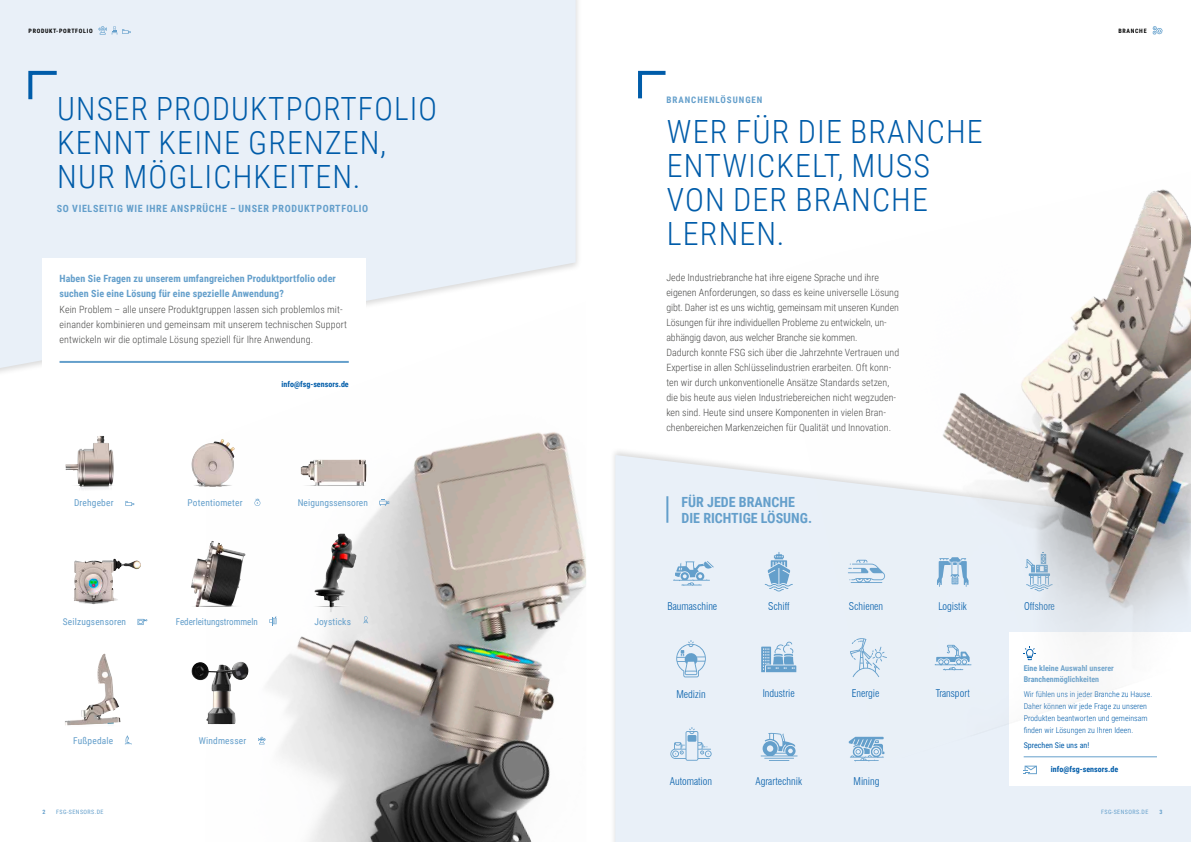
<style>
.page{position:relative;width:1191px;height:842px;background:#fff}
.page>*{position:absolute;margin:0;border:0;box-sizing:border-box;transform-origin:0 0}
.t1{font:300 32px/34px "Roboto Condensed";letter-spacing:.035em;color:#005ca9}
.t2{font:700 14px/16px "Roboto Condensed";color:#649fcb}
.t3{font:300 condensed 10.4px "Swiss 721 BT";color:#005ca9}
.t4{font:300 10px/15px "Roboto Condensed";color:#4a4a49}
.t5{font:700 10px/15px "Roboto Condensed";letter-spacing:.01em;color:#649fcb}
.t6{font:700 10px "Roboto Condensed";letter-spacing:.065em;color:#649fcb}
.t7{font:9.4px "Roboto Condensed";letter-spacing:.02em;color:#649fcb}
.t8{font:9.4px "Roboto Condensed";color:#649fcb;scale:.96 1}
.t9{font:700 9px "Roboto Condensed";letter-spacing:.105em;color:#649fcb}
.t10{font:300 8px/12px "Roboto Condensed";color:#005ca9}
.t11{font:700 8px/11px "Roboto Condensed";color:#649fcb}
.t12{font:700 8px "Roboto Condensed";color:#005ca9}
.t13{font:8px "Roboto Condensed";color:#005ca9}
.t14{font:6px "Roboto Condensed";letter-spacing:.075em;color:#649fcb}
.t15{font:700 6px "Roboto Condensed";letter-spacing:.115em;color:#000}
.t16{font:700 6px "Roboto Condensed";color:#649fcb}
</style>
<div class="page">
<div style="left:0;top:0;width:575px;height:368px;background:#e9f0f8"></div>
<svg style="left:26px;top:69px;width:35px;height:34px"></svg>
<div style="left:43px;top:258px;width:323px;height:156px;background:#fff"></div>
<hr style="left:60px;top:361px;width:289px;height:2px;background:#649fcb">
<img style="left:206px;top:301px;width:380px;height:541px">
<img style="left:65px;top:436px;width:48px;height:54px">
<svg style="left:125px;top:501px;width:9px;height:5px"></svg>
<img style="left:314px;top:534px;width:27px;height:70px">
<svg style="left:363px;top:616px;width:5px;height:7px"></svg>
<img style="left:191px;top:662px;width:47px;height:18px">
<svg style="left:258px;top:737px;width:7px;height:7px"></svg>
<img style="left:74px;top:559px;width:44px;height:45px">
<svg style="left:137px;top:619px;width:10px;height:6px"></svg>
<img style="left:86px;top:654px;width:19px;height:56px">
<svg style="left:125px;top:735px;width:7px;height:9px"></svg>
<img style="left:301px;top:459px;width:66px;height:27px">
<svg style="left:379px;top:499px;width:10px;height:7px"></svg>
<img style="left:191px;top:439px;width:31px;height:47px">
<svg style="left:254px;top:498px;width:7px;height:8px"></svg>
<img style="left:191px;top:541px;width:21px;height:52px">
<svg style="left:269px;top:616px;width:8px;height:9px"></svg>
<div style="left:615px;top:455px;width:576px;height:387px;background:#e9f0f8"></div>
<svg style="left:638px;top:70px;width:28px;height:29px"></svg>
<div style="left:1009px;top:632px;width:182px;height:153px;background:#fff"></div>
<svg style="left:1023px;top:771px;width:14px;height:3px"></svg>
<hr style="left:666px;top:496px;width:2px;height:27px;background:#649fcb">
<svg style="left:764px;top:552px;width:3px;height:40px"></svg>
<svg style="left:670px;top:727px;width:41px;height:34px"></svg>
<svg style="left:673px;top:561px;width:41px;height:25px"></svg>
<svg style="left:676px;top:640px;width:32px;height:37px"></svg>
<svg style="left:761px;top:641px;width:6px;height:31px"></svg>
<svg style="left:760px;top:733px;width:7px;height:28px"></svg>
<img style="left:767px;top:189px;width:424px;height:582px">
<svg style="left:98px;top:26px;width:33px;height:9px"></svg>
<svg style="left:1152px;top:26px;width:10px;height:9px"></svg>
<p class="t15" style="left:29px;top:26px;width:65px">PRODUKT-PORTFOLIO</p>
<p class="t15" style="left:1118px;top:26px;width:30px">BRANCHE</p>
<h1 class="t1" style="left:57px;top:91px;width:381px">UNSER PRODUKTPORTFOLIO<br>KENNT KEINE GRENZEN,<br>NUR MÖGLICHKEITEN.</h1>
<p class="t6" style="left:57px;top:202px;width:313px">SO VIELSEITIG WIE IHRE ANSPRÜCHE – UNSER PRODUKTPORTFOLIO</p>
<p class="t5" style="left:60px;top:271px;width:278px">Haben Sie Fragen zu unserem umfangreichen Produktportfolio oder suchen Sie eine Lösung für eine spezielle Anwendung?</p>
<p class="t4" style="left:60px;top:301px;width:289px">Kein Problem – alle unsere Produktgruppen lassen sich problemlos mit&shy;einander kombinieren und gemeinsam mit unserem technischen Support entwickeln wir die optimale Lösung speziell für Ihre Anwendung.</p>
<p class="t12" style="left:281px;top:378px;width:69px">info@fsg-sensors.de</p>
<p class="t7" style="left:74px;top:496px;width:41px">Drehgeber</p>
<p class="t7" style="left:188px;top:496px;width:56px">Potentiometer</p>
<p class="t7" style="left:298px;top:496px;width:72px">Neigungssensoren</p>
<p class="t7" style="left:63px;top:615px;width:65px">Seilzugsensoren</p>
<p class="t8" style="left:176px;top:615px;width:87px">Federleitungstrommeln</p>
<p class="t7" style="left:314px;top:615px;width:38px">Joysticks</p>
<p class="t7" style="left:73px;top:734px;width:42px">Fußpedale</p>
<p class="t7" style="left:199px;top:734px;width:49px">Windmesser</p>
<p class="t9" style="left:666px;top:94px;width:97px">BRANCHENLÖSUNGEN</p>
<h1 class="t1" style="left:667px;top:113px;width:317px">WER FÜR DIE BRANCHE<br>ENTWICKELT, MUSS<br>VON DER BRANCHE<br>LERNEN.</h1>
<p class="t4" style="left:666px;top:269px;width:234px">Jede Industriebranche hat ihre eigene Sprache und ihre eigenen Anforderungen, so dass es keine universelle Lösung gibt. Daher ist es uns wichtig, gemeinsam mit unseren Kunden Lösungen fü r ihre individuellen Probleme zu entwickeln, un&shy;abhängig davon, aus welcher Branche sie kommen.<br>Dadurch konnte FSG sich ü ber die Jahrzehnte Vertrauen und Expertise in allen Schlü sselindustrien erarbeiten. Oft konn&shy;ten wir durch unkonventionelle Ansätze Standards setzen, die bis heute aus vielen Industriebereichen nicht wegzuden&shy;ken sind. Heute sind unsere Komponenten in vielen Bran&shy;chenbereichen Markenzeichen für Qualität und Innovation.</p>
<h2 class="t2" style="left:681px;top:493px;width:132px">FÜR JEDE BRANCHE<br>DIE RICHTIGE LÖSUNG.</h2>
<p class="t3" style="left:667px;top:600px;width:51px">Baumaschine</p>
<p class="t3" style="left:848px;top:600px;width:36px">Schienen</p>
<p class="t3" style="left:938px;top:600px;width:30px">Logistik</p>
<p class="t3" style="left:1024px;top:600px;width:32px">Offshore</p>
<p class="t3" style="left:768px;top:600px;width:23px">Schiff</p>
<p class="t3" style="left:676px;top:688px;width:31px">Medizin</p>
<p class="t3" style="left:763px;top:687px;width:34px">Industrie</p>
<p class="t3" style="left:852px;top:687px;width:29px">Energie</p>
<p class="t3" style="left:670px;top:775px;width:44px">Automation</p>
<p class="t3" style="left:755px;top:775px;width:48px">Agrartechnik</p>
<p class="t3" style="left:853px;top:775px;width:27px">Mining</p>
<p class="t3" style="left:935px;top:687px;width:35px">Transport</p>
<p class="t11" style="left:1023px;top:662px;width:92px">Eine kleine Auswahl unserer<br>Branchenmöglichkeiten</p>
<p class="t10" style="left:1023px;top:688px;width:130px">Wir fühlen uns in jeder Branche zu Hause.<br>Daher können wir jede Frage zu unseren Produkten beantworten und gemeinsam finden wir Lösungen zu Ihren Ideen.</p>
<p class="t13" style="left:1023px;top:739px;width:67px">Sprechen Sie uns an!</p>
<p class="t12" style="left:1050px;top:764px;width:69px">info@fsg-sensors.de</p>
<p class="t16" style="left:43px;top:807px;width:5px">2</p>
<p class="t14" style="left:56px;top:807px;width:49px">FSG-SENSORS.DE</p>
<p class="t14" style="left:1101px;top:807px;width:49px">FSG-SENSORS.DE</p>
<p class="t16" style="left:1159px;top:807px;width:5px">3</p>
</div>
